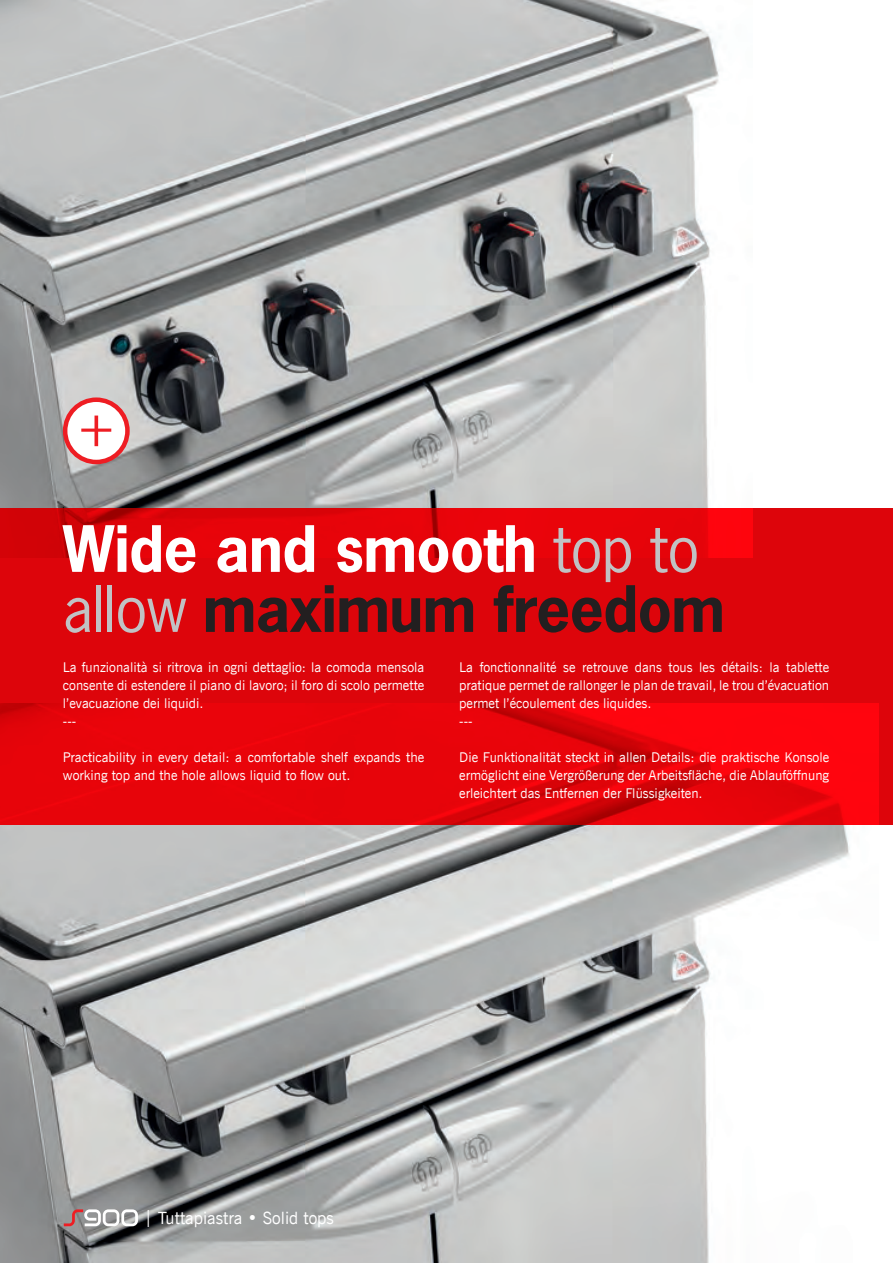
<style>
.page{position:relative;width:893px;height:1263px;background:#fff}
.page>*{position:absolute;margin:0;border:0;box-sizing:border-box;transform-origin:0 0}
.t1{font:700 60px/60px "News Gothic Std";letter-spacing:-.01em;color:#231f20}
.t2{font:16.95px "News Gothic BT";color:#fff}
.t3{font:13.5px/18px "News Gothic BT";color:#fff}
.s1{color:#fff}
.s2{font-weight:400;color:#c1c2c4}
</style>
<div class="page">
<img style="left:0;top:0;width:719px;height:508px">
<svg style="left:65px;top:400px;width:62px;height:62px"></svg>
<div style="left:63px;top:397px;width:67px;height:67px;border:4px solid #ee1d23;border-radius:50%"></div>
<svg style="left:81px;top:416px;width:30px;height:30px"></svg>
<img style="left:0;top:825px;width:850px;height:438px">
<svg style="left:0;top:508px;width:893px;height:317px;background:#e2040a"></svg>
<svg style="left:64px;top:1209px;width:74px;height:17px"></svg>
<h1 class="t1" style="left:63px;top:518px;width:663px"><span class="s1">Wide and smooth</span> <span class="s2">top to allow</span> maximum freedom</h1>
<p class="t3" style="left:63px;top:659px;width:363px">La funzionalità si ritrova in ogni dettaglio: la comoda mensola consente di estendere il piano di lavoro; il foro di scolo permette l’evacuazione dei liquidi.<br>---</p>
<p class="t3" style="left:63px;top:749px;width:363px">Practicability in every detail: a comfortable shelf expands the working top and the hole allows liquid to flow out.</p>
<p class="t3" style="left:459px;top:659px;width:371px">La fonctionnalité se retrouve dans tous les détails: la tablette pratique permet de rallonger le plan de travail, le trou d’évacuation permet l’écoulement des liquides.<br>---</p>
<p class="t3" style="left:459px;top:749px;width:371px;text-align:justify">Die Funktionalität steckt in allen Details: die praktische Konsole ermöglicht eine Vergrößerung der Arbeitsfläche, die Ablauföffnung erleichtert das Entfernen der Flüssigkeiten.</p>
<p class="t2" style="left:144px;top:1208px;width:191px">| Tuttapiastra • Solid tops</p>
</div>
